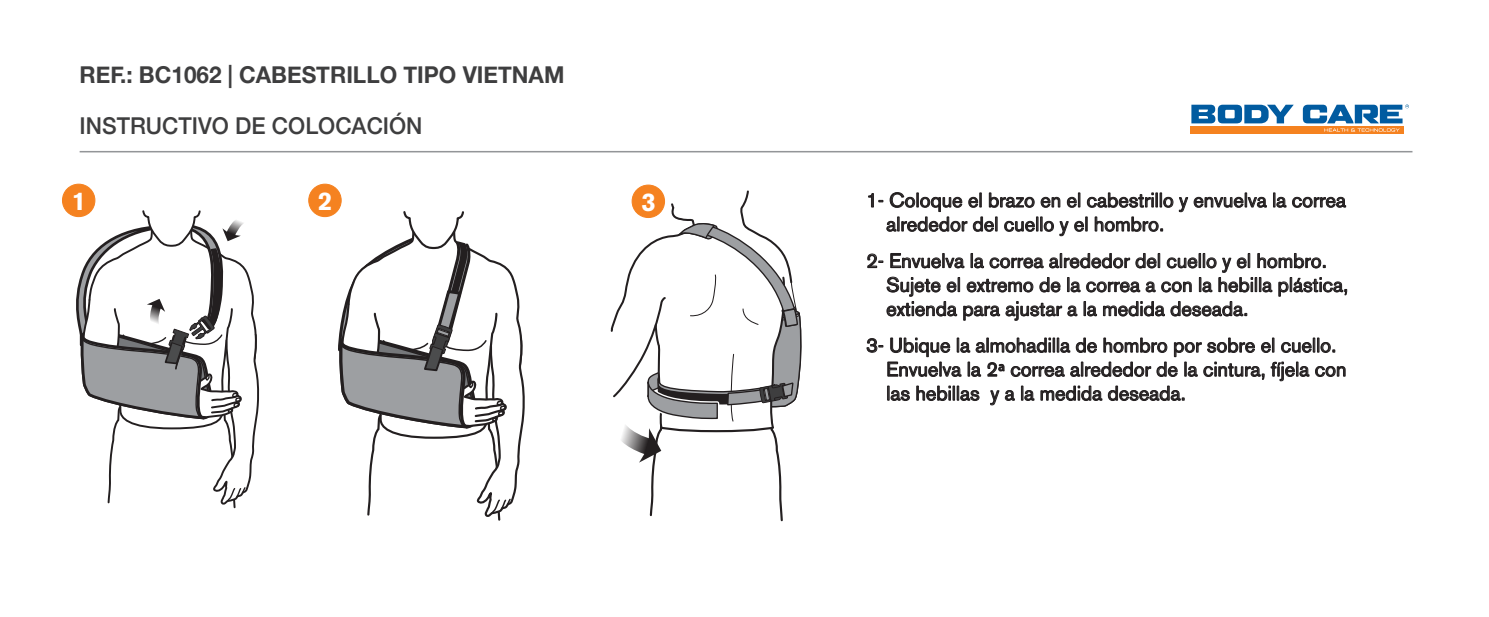
<style>
.page{position:relative;width:1489px;height:617px;background:#fff}
.page>*{position:absolute;margin:0;border:0;box-sizing:border-box;transform-origin:0 0}
.t1{font:700 25.5px "Akzidenz Grotesk BQ";color:#fff}
.t2{font:700 23.25px "Helvetica Neue";color:#3e3e3f}
.t3{font:500 23.25px "Helvetica Neue";color:#3e3e3f}
.t4{font:20px/24px "Akzidenz Grotesk BQ";color:#231f20}
.s1{font-family:"Myriad Pro"}
</style>
<div class="page">
<hr style="left:80px;top:151px;width:1332px;height:1px;background:#939598">
<svg style="left:1191px;top:104px;width:103px;height:20px"></svg>
<div style="left:1189px;top:127px;width:214px;height:7px;background:#f58220"></div>
<svg style="left:1301px;top:104px;width:107px;height:28px"></svg>
<div style="left:1272px;top:192px;width:3px;height:15px;border:1px solid #231f20"></div>
<svg style="left:1276px;top:196px;width:70px;height:12px"></svg>
<svg style="left:868px;top:192px;width:398px;height:44px"></svg>
<svg style="left:867px;top:253px;width:480px;height:68px"></svg>
<svg style="left:866px;top:337px;width:479px;height:68px"></svg>
<div style="left:62px;top:184px;width:33px;height:32px;background:#f58220;border-radius:50%"></div>
<div style="left:62px;top:183px;width:33px;height:34px;border:1px solid #f58220;border-radius:50%"></div>
<div style="left:309px;top:184px;width:32px;height:32px;background:#f58220;border-radius:50%"></div>
<div style="left:308px;top:183px;width:34px;height:34px;border:1px solid #f58220;border-radius:50%"></div>
<div style="left:632px;top:185px;width:32px;height:32px;background:#f58220;border-radius:50%"></div>
<div style="left:631px;top:184px;width:34px;height:34px;border:1px solid #f58220;border-radius:50%"></div>
<svg style="left:610px;top:189px;width:191px;height:333px"></svg>
<svg style="left:334px;top:186px;width:190px;height:335px"></svg>
<svg style="left:70px;top:191px;width:190px;height:318px"></svg>
<p class="t2" style="left:79px;top:56px;width:486px">REF.: BC1062 | CABESTRILLO TIPO VIETNAM</p>
<p class="t3" style="left:80px;top:107px;width:344px">INSTRUCTIVO DE COLOCACIÓN</p>
<p class="t1" style="left:72px;top:186px;width:16px">1</p>
<p class="t1" style="left:318px;top:186px;width:16px">2</p>
<p class="t1" style="left:641px;top:187px;width:16px">3</p>
<p class="t4" style="left:886px;top:188px;width:461px;text-indent:-20px">1- Coloque el brazo en el cabestrillo y envuelva la correa alrededor del cuello y el hombro.</p>
<p class="t4" style="left:886px;top:249px;width:463px;text-indent:-20px">2- Envuelva la correa alrededor del cuello y el hombro.<br>Sujete el extremo de la correa a con la hebilla plástica, extienda para ajustar a la medida deseada.</p>
<p class="t4" style="left:886px;top:333px;width:461px;text-indent:-20px">3- Ubique la almohadilla de hombro por sobre el cuello.<br>Envuelva la 2<span class="s1">ª</span> correa alrededor de la cintura, fíjela con las hebillas y a la medida deseada.</p>
</div>
